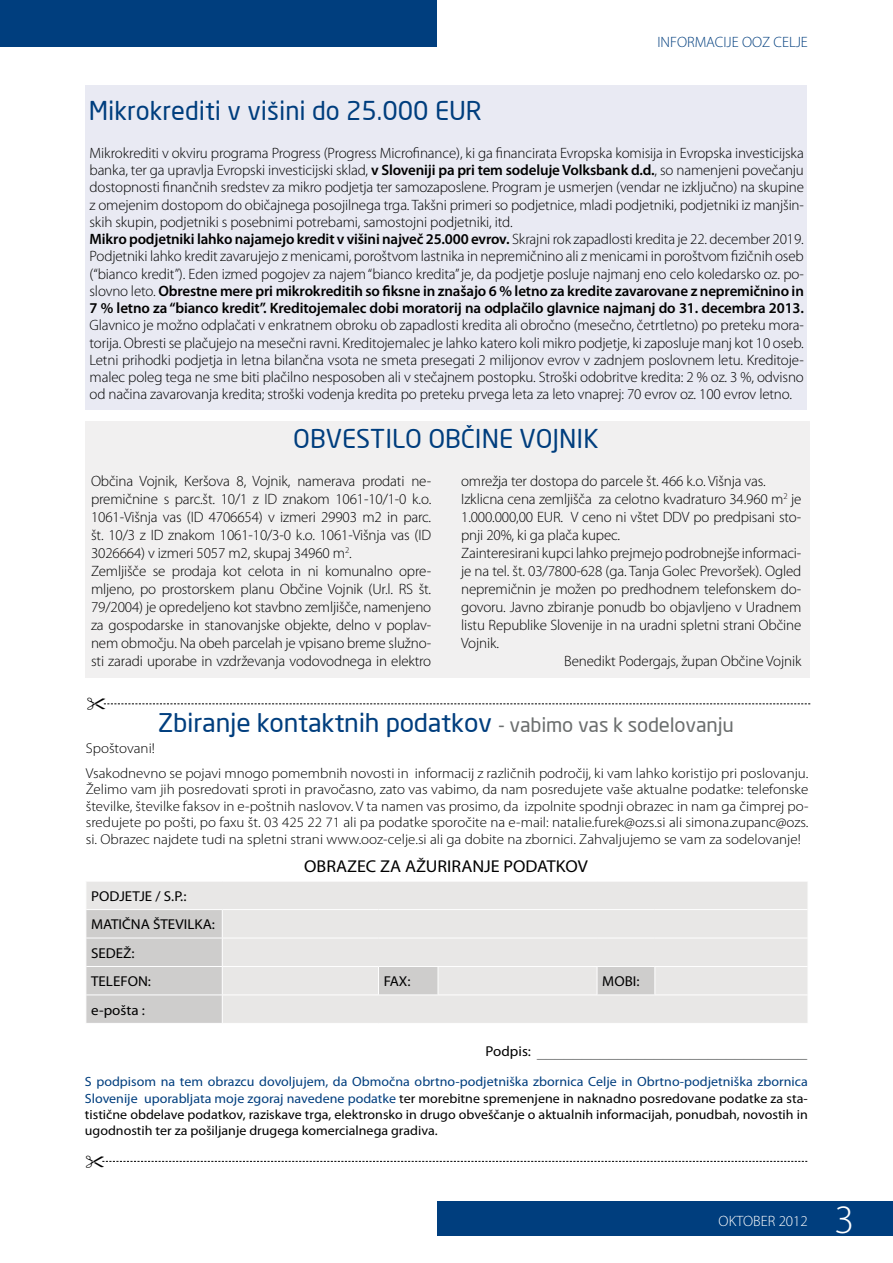
<style>
.page{position:relative;width:893px;height:1263px;background:#fff}
.page>*{position:absolute;margin:0;border:0;box-sizing:border-box;transform-origin:0 0}
.t1{font:300 40.5px "Myriad Pro";color:#fff}
.t2{font:25.5px "S Dlight";color:#003e7e}
.t3{font:25.2px "S Dlight";letter-spacing:-.01em;color:#003e7e;scale:1.05 1}
.t4{font:17.25px "Times New Roman";color:#6c6f6f;scale:1.05 1}
.t5{font:17.25px "Myriad Pro";color:#000;scale:1.05 1}
.t6{font:300 15px/17.2px "Myriad Pro";letter-spacing:-.01em;color:#000}
.t7{font:300 15px "Myriad Pro";color:#003e7e}
.t8{font:300 15px "Myriad Pro";color:#fff}
.t9{font:300 14.4px/16.5px "Myriad Pro";color:#000;scale:1.05 1}
.t10{font:14.4px/28.5px "Myriad Pro";color:#000;scale:1.05 1}
.t11{font:13.35px/16.4px "Myriad Pro";color:#000;text-align:justify;scale:1.05 1}
.s1{font-weight:600}
.s2{font-size:19.5px;color:#6c6f6f}
.s3{font-family:"Myriad Pro";font-size:14.4px;color:#000}
.s4{color:#003e7e}
</style>
<div class="page">
<div style="left:437px;top:1201px;width:456px;height:34px;background:#003e7e"></div>
<div style="left:0;top:0;width:437px;height:47px;background:#003e7e"></div>
<div style="left:85px;top:85px;width:722px;height:325px;background:#e9eaf3"></div>
<div style="left:86px;top:882px;width:722px;height:141px;background:#e8e7e6"></div>
<svg style="left:86px;top:910px;width:569px;height:113px;background:#e0dfde"></svg>
<hr style="left:222px;top:909px;width:156px;height:1px;background:#fff">
<hr style="left:378px;top:909px;width:60px;height:1px;background:#fff">
<hr style="left:438px;top:909px;width:159px;height:1px;background:#fff">
<hr style="left:597px;top:909px;width:58px;height:1px;background:#fff">
<hr style="left:655px;top:909px;width:153px;height:1px;background:#fff">
<hr style="left:222px;top:938px;width:156px;height:1px;background:#fff">
<hr style="left:378px;top:938px;width:60px;height:1px;background:#fff">
<hr style="left:438px;top:938px;width:159px;height:1px;background:#fff">
<hr style="left:597px;top:938px;width:58px;height:1px;background:#fff">
<hr style="left:655px;top:938px;width:153px;height:1px;background:#fff">
<hr style="left:222px;top:966px;width:156px;height:1px;background:#fff">
<hr style="left:378px;top:966px;width:60px;height:1px;background:#fff">
<hr style="left:438px;top:966px;width:159px;height:1px;background:#fff">
<hr style="left:597px;top:966px;width:58px;height:1px;background:#fff">
<hr style="left:655px;top:966px;width:153px;height:1px;background:#fff">
<hr style="left:222px;top:994px;width:156px;height:1px;background:#fff">
<hr style="left:378px;top:994px;width:60px;height:1px;background:#fff">
<hr style="left:438px;top:994px;width:159px;height:1px;background:#fff">
<hr style="left:597px;top:994px;width:58px;height:1px;background:#fff">
<hr style="left:655px;top:994px;width:153px;height:1px;background:#fff">
<svg style="left:378px;top:967px;width:1px;height:27px"></svg>
<svg style="left:438px;top:967px;width:1px;height:27px"></svg>
<svg style="left:597px;top:967px;width:1px;height:27px"></svg>
<svg style="left:654px;top:967px;width:1px;height:27px"></svg>
<hr style="left:86px;top:909px;width:136px;height:1px;background:#fff">
<hr style="left:86px;top:938px;width:136px;height:1px;background:#fff">
<hr style="left:86px;top:966px;width:136px;height:1px;background:#fff">
<hr style="left:86px;top:994px;width:136px;height:1px;background:#fff">
<svg style="left:222px;top:910px;width:1px;height:113px"></svg>
<div style="left:85px;top:421px;width:724px;height:257px;background:#f1f0f0"></div>
<svg style="left:102px;top:1160px;width:705px;height:2px"></svg>
<svg style="left:103px;top:703px;width:707px;height:2px"></svg>
<p class="t7" style="left:657px;top:33px;width:152px">INFORMACIJE OOZ CELJE</p>
<h2 class="t2" style="left:89px;top:96px;width:395px">Mikrokrediti v višini do 25.000 EUR</h2>
<p class="t6" style="left:90px;top:145px;width:716px">Mikrokrediti v okviru programa Progress (Progress Microfinance), ki ga financirata Evropska komisija in Evropska investicijska banka, ter ga upravlja Evropski investicijski sklad, <span class="s1">v Sloveniji pa pri tem sodeluje Volksbank d.d.</span>, so namenjeni povečanju dostopnosti finančnih sredstev za mikro podjetja ter samozaposlene. Program je usmerjen (vendar ne izključno) na skupine z omejenim dostopom do običajnega posojilnega trga. Takšni primeri so podjetnice, mladi podjetniki, podjetniki iz manjšin&shy;skih skupin, podjetniki s posebnimi potrebami, samostojni podjetniki, itd.<br><span class="s1">Mikro podjetniki lahko najamejo kredit v višini največ 25.000 evrov.</span> Skrajni rok zapadlosti kredita je 22. december 2019.<br>Podjetniki lahko kredit zavarujejo z menicami, poroštvom lastnika in nepremičnino ali z menicami in poroštvom fizičnih oseb (“bianco kredit”). Eden izmed pogojev za najem “bianco kredita” je, da podjetje posluje najmanj eno celo koledarsko oz. po&shy;slovno leto. <span class="s1">Obrestne mere pri mikrokreditih so fiksne in znašajo 6 % letno za kredite zavarovane z nepremičnino in 7 % letno za “bianco kredit”. Kreditojemalec dobi moratorij na odplačilo glavnice najmanj do 31. decembra 2013.</span></p>
<p class="t6" style="left:90px;top:317px;width:716px;text-align:justify">Glavnico je možno odplačati v enkratnem obroku ob zapadlosti kredita ali obročno (mesečno, četrtletno) po preteku mora&shy;torija. Obresti se plačujejo na mesečni ravni. Kreditojemalec je lahko katero koli mikro podjetje, ki zaposluje manj kot 10 oseb.<br>Letni prihodki podjetja in letna bilančna vsota ne smeta presegati 2 milijonov evrov v zadnjem poslovnem letu. Kreditoje&shy;malec poleg tega ne sme biti plačilno nesposoben ali v stečajnem postopku. Stroški odobritve kredita: 2 % oz. 3 %, odvisno od načina zavarovanja kredita; stroški vodenja kredita po preteku prvega leta za leto vnaprej: 70 evrov oz. 100 evrov letno.</p>
<h2 class="t2" style="left:293px;top:425px;width:307px">OBVESTILO OBČINE VOJNIK</h2>
<p class="t6" style="left:91px;top:472px;width:342px;line-height:18px">Občina Vojnik, Keršova 8, Vojnik, namerava prodati ne&shy;premičnine s parc.št. 10/1 z ID znakom 1061-10/1-0 k.o.<br>1061-Višnja vas (ID 4706654) v izmeri 29903 m2 in parc. št. 10/3 z ID znakom 1061-10/3-0 k.o. 1061-Višnja vas (ID 3026664) v izmeri 5057 m2, skupaj 34960 m<sup>2</sup>.<br>Zemljišče se prodaja kot celota in ni komunalno opre&shy;mljeno, po prostorskem planu Občine Vojnik (Ur.l. RS št.<br>79/2004) je opredeljeno kot stavbno zemljišče, namenjeno za gospodarske in stanovanjske objekte, delno v poplav&shy;nem območju. Na obeh parcelah je vpisano breme služno&shy;sti zaradi uporabe in vzdrževanja vodovodnega in elektro</p>
<p class="t6" style="left:461px;top:473px;width:306px">omrežja ter dostopa do parcele št. 466 k.o. Višnja vas.</p>
<p class="t6" style="left:461px;top:491px;width:342px">Izklicna cena zemljišča za celotno kvadraturo 34.960 m<sup>2</sup> je</p>
<p class="t6" style="left:461px;top:509px;width:342px">1.000.000,00 EUR. V ceno ni vštet DDV po predpisani sto-</p>
<p class="t6" style="left:461px;top:527px;width:160px">pnji 20%, ki ga plača kupec.</p>
<p class="t6" style="left:461px;top:545px;width:342px">Zainteresirani kupci lahko prejmejo podrobnejše informaci-</p>
<p class="t6" style="left:461px;top:563px;width:342px">je na tel. št. 03/7800-628 (ga. Tanja Golec Prevoršek). Ogled</p>
<p class="t6" style="left:461px;top:581px;width:342px">nepremičnin je možen po predhodnem telefonskem do-</p>
<p class="t6" style="left:461px;top:599px;width:342px">govoru. Javno zbiranje ponudb bo objavljeno v Uradnem</p>
<p class="t6" style="left:461px;top:617px;width:342px">listu Republike Slovenije in na uradni spletni strani Občine</p>
<p class="t6" style="left:461px;top:635px;width:39px">Vojnik.</p>
<p class="t6" style="left:564px;top:653px;width:238px">Benedikt Podergajs, župan Občine Vojnik</p>
<h3 class="t3" style="left:158px;top:709px;width:550px">Zbiranje kontaktnih podatkov <span class="s2">- vabimo vas k sodelovanju</span></h3>
<p class="t9" style="left:86px;top:735px;width:690px;line-height:25px">Spoštovani!<br>Vsakodnevno se pojavi mnogo pomembnih novosti in informacij z različnih področij, ki vam lahko koristijo pri poslovanju.</p>
<p class="t9" style="left:86px;top:781px;width:690px;text-align:justify">Želimo vam jih posredovati sproti in pravočasno, zato vas vabimo, da nam posredujete vaše aktualne podatke: telefonske številke, številke faksov in e-poštnih naslovov. V ta namen vas prosimo, da izpolnite spodnji obrazec in nam ga čimprej po&shy;sredujete po pošti, po faxu št. 03 425 22 71 ali pa podatke sporočite na e-mail: natalie.furek@ozs.si ali simona.zupanc@ozs. si. Obrazec najdete tudi na spletni strani www.ooz-celje.si ali ga dobite na zbornici. Zahvaljujemo se vam za sodelovanje!</p>
<p class="t10" style="left:91px;top:881px;width:119px">PODJETJE / S.P.:<br>MATIČNA ŠTEVILKA:<br>SEDEŽ:<br>TELEFON:</p>
<p class="t10" style="left:91px;top:995px;width:53px">e-pošta :</p>
<p class="t5" style="left:304px;top:856px;width:272px">OBRAZEC ZA AŽURIRANJE PODATKOV</p>
<p class="t10" style="left:384px;top:967px;width:27px">FAX:</p>
<p class="t10" style="left:602px;top:967px;width:37px">MOBI:</p>
<p class="t4" style="left:486px;top:1038px;width:308px"><span class="s3">Podpis:</span> ______________________________</p>
<p class="t11" style="left:85px;top:1073px;width:690px"><span class="s4">S podpisom na tem obrazcu dovoljujem, da Območna obrtno-podjetniška zbornica Celje in Obrtno-podjetniška zbornica Slovenije uporabljata moje zgoraj navedene podatke</span> ter morebitne spremenjene in naknadno posredovane podatke za sta&shy;tistične obdelave podatkov, raziskave trga, elektronsko in drugo obveščanje o aktualnih informacijah, ponudbah, novostih in ugodnostih ter za pošiljanje drugega komercialnega gradiva.</p>
<p class="t8" style="left:719px;top:1212px;width:91px">OKTOBER 2012</p>
<h1 class="t1" style="left:835px;top:1197px;width:21px">3</h1>
</div>
